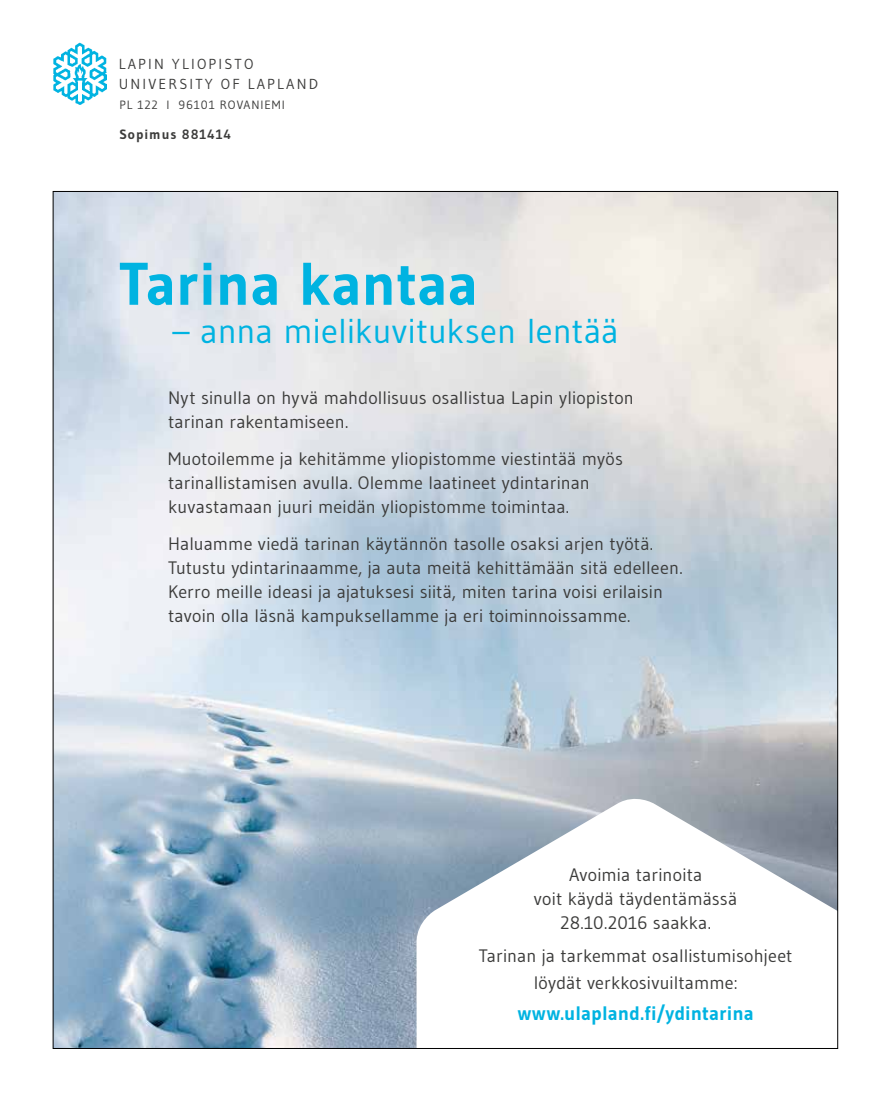
<style>
.page{position:relative;width:893px;height:1102px;background:#fff}
.page>*{position:absolute;margin:0;border:0;box-sizing:border-box;transform-origin:0 0}
.t1{font:700 60px "Gudea";color:#00b3e1}
.t2{font:34.5px "Gudea";color:#00b3e1}
.t3{font:700 19.5px "Gudea";letter-spacing:.01em;color:#00b3e1}
.t4{font:18px/24px "Gudea";letter-spacing:.005em;color:#3c3c3b}
.t5{font:14.4px/19.4px "Gudea";letter-spacing:.15em;color:#3c3c3b}
.t6{font:700 13.5px "Gudea";letter-spacing:.075em;color:#3c3c3b}
.t7{font:12px "Gudea";letter-spacing:.075em;color:#3c3c3b}
</style>
<div class="page">
<img style="left:55px;top:193px;width:781px;height:853px">
<img style="left:53px;top:43px;width:54px;height:62px">
<svg style="left:417px;top:792px;width:422px;height:257px"></svg>
<p class="t5" style="left:119px;top:54px;width:201px">LAPIN YLIOPISTO<br>UNIVERSITY OF LAPLAND</p>
<p class="t7" style="left:119px;top:98px;width:167px">PL 122 I 96101 ROVANIEMI</p>
<p class="t6" style="left:119px;top:126px;width:113px">Sopimus 881414</p>
<h1 class="t1" style="left:119px;top:246px;width:360px">Tarina kantaa</h1>
<h2 class="t2" style="left:173px;top:310px;width:448px">– anna mielikuvituksen lentää</h2>
<p class="t4" style="left:168px;top:386px;width:467px">Nyt sinulla on hyvä mahdollisuus osallistua Lapin yliopiston tarinan rakentamiseen.</p>
<p class="t4" style="left:168px;top:446px;width:456px">Muotoilemme ja kehitämme yliopistomme viestintää myös tarinallistamisen avulla. Olemme laatineet ydintarinan kuvastamaan juuri meidän yliopistomme toimintaa.</p>
<p class="t4" style="left:168px;top:531px;width:516px">Haluamme viedä tarinan käytännön tasolle osaksi arjen työtä.<br>Tutustu ydintarinaamme, ja auta meitä kehittämään sitä edelleen.<br>Kerro meille ideasi ja ajatuksesi siitä, miten tarina voisi erilaisin tavoin olla läsnä kampuksellamme ja eri toiminnoissamme.</p>
<p class="t4" style="left:534px;top:862px;width:205px;text-align:center">Avoimia tarinoita<br>voit käydä täydentämässä<br>28.10.2016 saakka.</p>
<p class="t4" style="left:479px;top:941px;width:315px;line-height:27px;text-align:center">Tarinan ja tarkemmat osallistumisohjeet löydät verkkosivuiltamme:</p>
<p class="t3" style="left:518px;top:1000px;width:238px">www.ulapland.fi/ydintarina</p>
</div>
